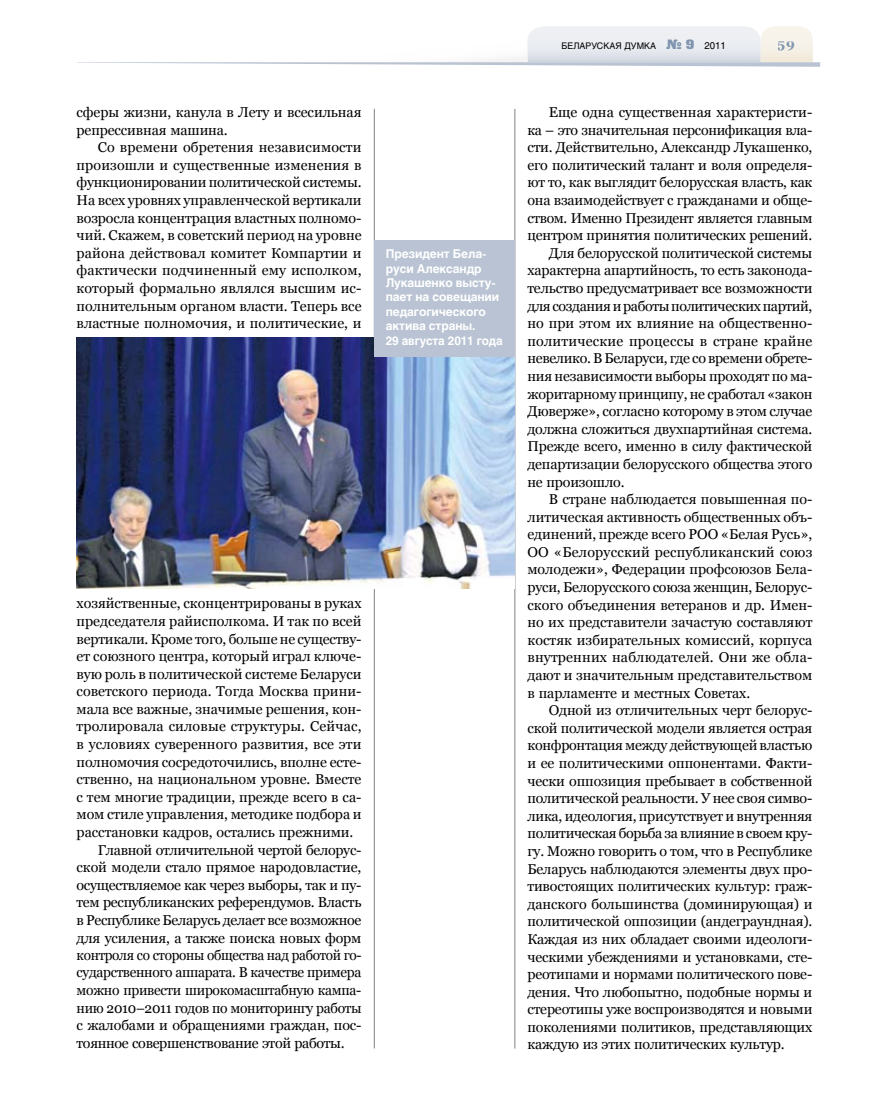
<style>
.page{position:relative;width:872px;height:1106px;background:#fff}
.page>*{position:absolute;margin:0;border:0;box-sizing:border-box;transform-origin:0 0}
.t1{font:14.25px/17.5px "Georgia";letter-spacing:-.01em;color:#000}
.t2{font:14.25px "Georgia";letter-spacing:.01em;color:#000}
.t3{font:14.25px "Georgia";letter-spacing:.015em;color:#000}
.t4{font:14.25px "Georgia";letter-spacing:-.01em;color:#000;scale:.95 1}
.t5{font:700 13.5px "Georgia";color:#8095af}
.t6{font:700 12px/14.4px "Helios";letter-spacing:-.01em;color:#fff}
.t7{font:9px "Helios";color:#000}
.s1{font-family:"Black Grotesk C";font-size:13.5px;color:#8095af}
.s2{font-size:9.75px}
</style>
<div class="page">
<hr style="left:374px;top:109px;width:1px;height:939px;background:#818084">
<hr style="left:514px;top:109px;width:1px;height:939px;background:#818084">
<svg style="left:77px;top:26px;width:743px;height:41px"></svg>
<img style="left:77px;top:338px;width:438px;height:250px">
<div style="left:374px;top:240px;width:140px;height:117px;background:#b9c3d3"></div>
<p class="t1" style="left:77px;top:103px;width:286px">сферы жизни, канула в Лету и всесильная репрессивная машина.</p>
<p class="t1" style="left:77px;top:139px;width:286px;text-align:justify;text-indent:21px">Со времени обретения независимости произошли и существенные изменения в функционировании политической системы.<br>На всех уровнях управленческой вертикали возросла концентрация властных полномо&shy;чий. Скажем, в советский период на уровне района действовал комитет Компартии и фактически подчиненный ему исполком, который формально являлся высшим ис&shy;полнительным органом власти. Теперь все властные полномочия, и политические, и</p>
<p class="t6" style="left:386px;top:247px;width:118px">Президент Бела&shy;руси Александр<br>Лукашенко высту&shy;пает на совещании педагогического актива страны.<br>29 августа 2011 года</p>
<p class="t1" style="left:77px;top:594px;width:286px">хозяйственные, сконцентрированы в руках</p>
<p class="t1" style="left:77px;top:612px;width:286px">председателя райисполкома. И так по всей</p>
<p class="t1" style="left:77px;top:630px;width:286px">вертикали. Кроме того, больше не существу-</p>
<p class="t1" style="left:77px;top:647px;width:286px">ет союзного центра, который играл ключе-</p>
<p class="t1" style="left:77px;top:665px;width:286px">вую роль в политической системе Беларуси</p>
<p class="t1" style="left:77px;top:682px;width:286px">советского периода. Тогда Москва прини-</p>
<p class="t1" style="left:77px;top:700px;width:286px">мала все важные, значимые решения, кон-</p>
<p class="t2" style="left:77px;top:718px;width:286px">тролировала силовые структуры. Сейчас,</p>
<p class="t1" style="left:77px;top:735px;width:286px">в условиях суверенного развития, все эти</p>
<p class="t1" style="left:77px;top:753px;width:286px">полномочия сосредоточились, вполне есте-</p>
<p class="t1" style="left:77px;top:770px;width:286px">ственно, на национальном уровне. Вместе</p>
<p class="t1" style="left:77px;top:788px;width:286px">с тем многие традиции, прежде всего в са-</p>
<p class="t1" style="left:77px;top:805px;width:286px">мом стиле управления, методике подбора и</p>
<p class="t1" style="left:77px;top:823px;width:278px">расстановки кадров, остались прежними.</p>
<p class="t1" style="left:98px;top:841px;width:265px">Главной отличительной чертой белорус-</p>
<p class="t1" style="left:77px;top:858px;width:286px">ской модели стало прямое народовластие,</p>
<p class="t1" style="left:77px;top:876px;width:286px">осуществляемое как через выборы, так и пу-</p>
<p class="t1" style="left:77px;top:893px;width:286px">тем республиканских референдумов. Власть</p>
<p class="t1" style="left:77px;top:911px;width:286px">в Республике Беларусь делает все возможное</p>
<p class="t1" style="left:77px;top:928px;width:286px">для усиления, а также поиска новых форм</p>
<p class="t4" style="left:77px;top:946px;width:301px">контроля со стороны общества над работой го-</p>
<p class="t1" style="left:77px;top:963px;width:286px">сударственного аппарата. В качестве примера</p>
<p class="t1" style="left:77px;top:981px;width:286px">можно привести широкомасштабную кампа-</p>
<p class="t1" style="left:77px;top:998px;width:286px">нию 2010–2011 годов по мониторингу работы</p>
<p class="t1" style="left:77px;top:1016px;width:286px">с жалобами и обращениями граждан, пос-</p>
<p class="t1" style="left:77px;top:1034px;width:269px">тоянное совершенствование этой работы.</p>
<p class="t7" style="left:561px;top:40px;width:166px">БЕЛАРУСКАЯ ДУМКА <span class="s1">№ 9</span> <span class="s2">2011</span></p>
<p class="t5" style="left:778px;top:36px;width:18px">59</p>
<p class="t1" style="left:549px;top:103px;width:265px">Еще одна существенная характеристи-</p>
<p class="t1" style="left:527px;top:121px;width:286px">ка – это значительная персонификация вла-</p>
<p class="t1" style="left:527px;top:139px;width:286px">сти. Действительно, Александр Лукашенко,</p>
<p class="t1" style="left:527px;top:156px;width:286px">его политический талант и воля определя-</p>
<p class="t1" style="left:527px;top:174px;width:286px">ют то, как выглядит белорусская власть, как</p>
<p class="t1" style="left:527px;top:191px;width:286px">она взаимодействует с гражданами и обще-</p>
<p class="t1" style="left:527px;top:209px;width:286px">ством. Именно Президент является главным</p>
<p class="t1" style="left:527px;top:226px;width:286px">центром принятия политических решений.</p>
<p class="t1" style="left:549px;top:244px;width:265px">Для белорусской политической системы</p>
<p class="t1" style="left:527px;top:262px;width:286px">характерна апартийность, то есть законода-</p>
<p class="t1" style="left:527px;top:279px;width:286px">тельство предусматривает все возможности</p>
<p class="t1" style="left:527px;top:297px;width:286px">для создания и работы политических партий,</p>
<p class="t1" style="left:527px;top:314px;width:286px">но при этом их влияние на общественно-</p>
<p class="t3" style="left:527px;top:333px;width:286px">политические процессы в стране крайне</p>
<p class="t1" style="left:527px;top:350px;width:286px">невелико. В Беларуси, где со времени обрете-</p>
<p class="t1" style="left:527px;top:367px;width:286px">ния независимости выборы проходят по ма-</p>
<p class="t1" style="left:527px;top:385px;width:286px">жоритарному принципу, не сработал «закон</p>
<p class="t1" style="left:527px;top:402px;width:286px">Дюверже», согласно которому в этом случае</p>
<p class="t1" style="left:527px;top:420px;width:286px">должна сложиться двухпартийная система.</p>
<p class="t1" style="left:527px;top:437px;width:286px">Прежде всего, именно в силу фактической</p>
<p class="t1" style="left:527px;top:455px;width:286px">департизации белорусского общества этого</p>
<p class="t1" style="left:527px;top:473px;width:99px">не произошло.</p>
<p class="t1" style="left:549px;top:490px;width:265px">В стране наблюдается повышенная по-</p>
<p class="t1" style="left:527px;top:508px;width:286px">литическая активность общественных объ-</p>
<p class="t1" style="left:527px;top:525px;width:286px">единений, прежде всего РОО «Белая Русь»,</p>
<p class="t3" style="left:527px;top:544px;width:286px">ОО «Белорусский республиканский союз</p>
<p class="t1" style="left:527px;top:561px;width:286px">молодежи», Федерации профсоюзов Бела-</p>
<p class="t1" style="left:527px;top:578px;width:286px">руси, Белорусского союза женщин, Белорус-</p>
<p class="t1" style="left:527px;top:596px;width:286px">ского объединения ветеранов и др. Имен-</p>
<p class="t1" style="left:527px;top:613px;width:286px">но их представители зачастую составляют</p>
<p class="t1" style="left:527px;top:631px;width:286px">костяк избирательных комиссий, корпуса</p>
<p class="t2" style="left:527px;top:649px;width:286px">внутренних наблюдателей. Они же обла-</p>
<p class="t1" style="left:527px;top:666px;width:286px">дают и значительным представительством</p>
<p class="t1" style="left:527px;top:684px;width:224px">в парламенте и местных Советах.</p>
<p class="t1" style="left:549px;top:701px;width:265px">Одной из отличительных черт белорус-</p>
<p class="t1" style="left:527px;top:719px;width:286px">ской политической модели является острая</p>
<p class="t1" style="left:527px;top:736px;width:286px">конфронтация между действующей властью</p>
<p class="t1" style="left:527px;top:754px;width:286px">и ее политическими оппонентами. Факти-</p>
<p class="t1" style="left:527px;top:772px;width:286px">чески оппозиция пребывает в собственной</p>
<p class="t1" style="left:527px;top:789px;width:286px">политической реальности. У нее своя симво-</p>
<p class="t1" style="left:527px;top:807px;width:286px">лика, идеология, присутствует и внутренняя</p>
<p class="t1" style="left:527px;top:824px;width:286px">политическая борьба за влияние в своем кру-</p>
<p class="t1" style="left:527px;top:842px;width:286px">гу. Можно говорить о том, что в Республике</p>
<p class="t1" style="left:527px;top:859px;width:286px">Беларусь наблюдаются элементы двух про-</p>
<p class="t1" style="left:527px;top:877px;width:286px">тивостоящих политических культур: граж-</p>
<p class="t1" style="left:527px;top:895px;width:286px">данского большинства (доминирующая) и</p>
<p class="t1" style="left:527px;top:912px;width:286px">политической оппозиции (андеграундная).</p>
<p class="t1" style="left:527px;top:930px;width:286px">Каждая из них обладает своими идеологи-</p>
<p class="t1" style="left:527px;top:947px;width:286px">ческими убеждениями и установками, сте-</p>
<p class="t1" style="left:527px;top:965px;width:286px">реотипами и нормами политического пове-</p>
<p class="t1" style="left:527px;top:983px;width:286px">дения. Что любопытно, подобные нормы и</p>
<p class="t1" style="left:527px;top:1000px;width:286px">стереотипы уже воспроизводятся и новыми</p>
<p class="t1" style="left:527px;top:1018px;width:286px">поколениями политиков, представляющих</p>
<p class="t1" style="left:527px;top:1035px;width:259px">каждую из этих политических культур.</p>
</div>
